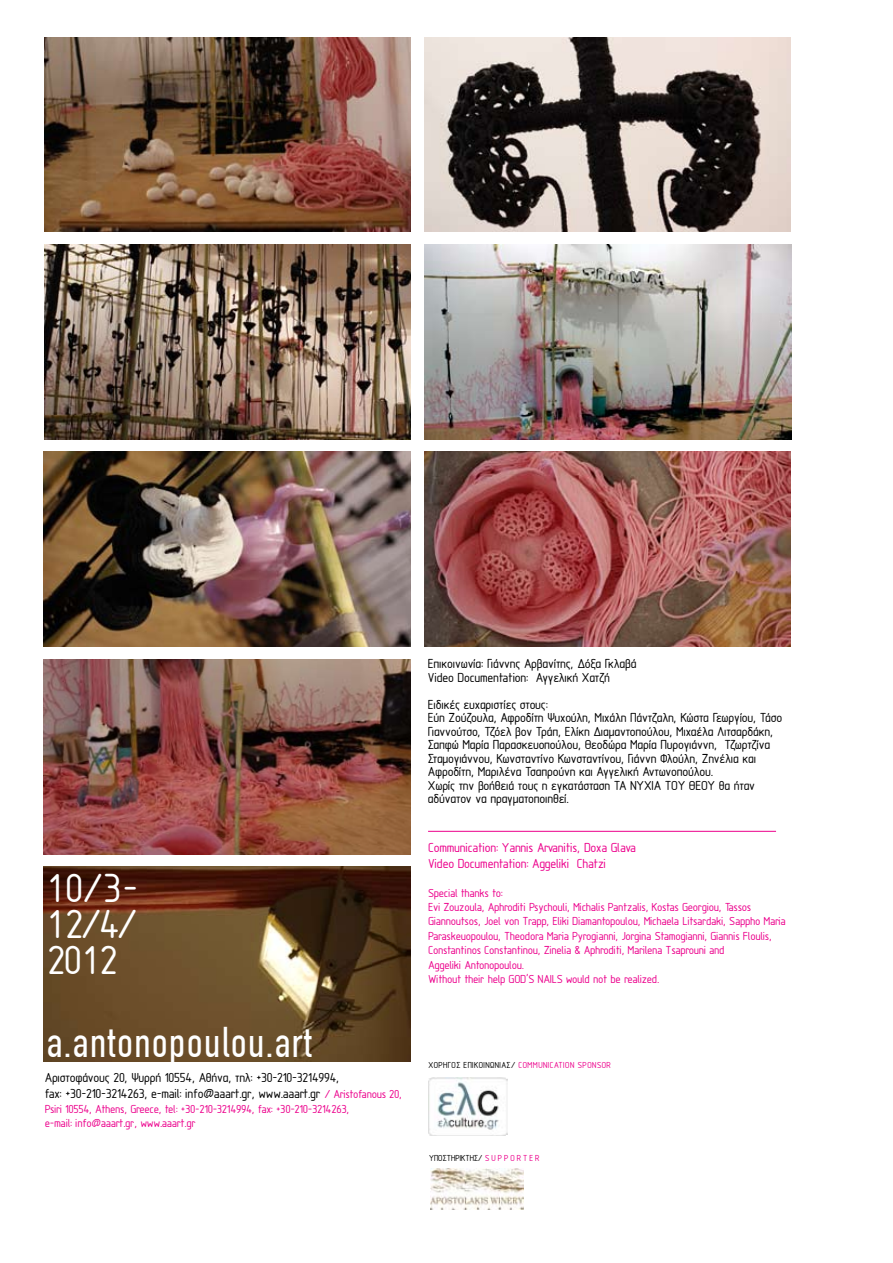
<style>
.page{position:relative;width:893px;height:1263px;background:#fff}
.page>*{position:absolute;margin:0;border:0;box-sizing:border-box;transform-origin:0 0}
.t1{font:condensed 42px "CF Din";letter-spacing:.04em;color:#fff}
.t2{font:42px/36px "Isonorm Greek Regular Mono";letter-spacing:-.13em;color:#fff;text-align:justify}
.t3{font:13.5px/13.5px "Isonorm Greek";color:#000}
.t4{font:13.5px/16.2px "Isonorm Greek";color:#ec008c}
.t5{font:12px/14.4px "Isonorm Greek";color:#ec008c}
.t6{font:9px "Isonorm Greek";letter-spacing:.04em;color:#000}
.t7{font:9px "Isonorm Greek";color:#000}
.s1{font-size:12px;color:#ec008c}
.s2{color:#ec008c}
</style>
<div class="page">
<img style="left:45px;top:37px;width:365px;height:195px">
<img style="left:424px;top:37px;width:367px;height:195px">
<img style="left:44px;top:244px;width:366px;height:195px">
<img style="left:424px;top:244px;width:367px;height:195px">
<img style="left:43px;top:452px;width:367px;height:195px">
<img style="left:424px;top:452px;width:367px;height:195px">
<img style="left:43px;top:659px;width:367px;height:195px">
<img style="left:43px;top:867px;width:367px;height:195px">
<hr style="left:428px;top:831px;width:348px;height:1px;background:#ec008c">
<img style="left:431px;top:1169px;width:92px;height:40px">
<img style="left:429px;top:1077px;width:79px;height:58px">
<h1 class="t2" style="left:44px;top:871px;width:100px">10/3- 12/4/ 2012</h1>
<h1 class="t1" style="left:47px;top:1020px;width:266px">a.antonopoulou.art</h1>
<p class="t3" style="left:46px;top:1070px;width:358px;line-height:16.2px">Αριστοφάνους 20, Ψυρρή 10554, Αθήνα, τηλ: +30-210-3214994,<br>fax: +30-210-3214263, e-mail: info@aaart.gr, www.aaart.gr <span class="s1">/ Aristofanous 20,</span></p>
<p class="t5" style="left:46px;top:1102px;width:306px">Psiri 10554, Athens, Greece, tel: +30-210-3214994, fax: +30-210-3214263, e-mail: info@aaart.gr, www.aaart.gr</p>
<p class="t3" style="left:429px;top:657px;width:210px">Επικοινωνία: Γιάννης Αρβανίτης, Δόξα Γκλαβά<br>Video Documentation: Aγγελική Χατζή</p>
<p class="t3" style="left:429px;top:698px;width:356px">Ειδικές ευχαριστίες στους:<br>Εύη Ζούζουλα, Αφροδίτη Ψυχούλη, Μιχάλη Πάντζαλη, Κώστα Γεωργίου, Τάσο Γιαννούτσο, Τζόελ βον Τράπ, Ελίκη Διαμαντοπούλου, Μιχαέλα Λιτσαρδάκη, Σαπφώ Μαρία Παρασκευοπούλου, Θεοδώρα Μαρία Πυρογιάννη, Τζωρτζίνα Σταμογιάννου, Κωνσταντίνο Κωνσταντίνου, Γιάννη Φλούλη, Ζηνέλια και Αφροδίτη, Μαριλένα Τσαπρούνη και Αγγελική Αντωνοπούλου.<br>Χωρίς την βοήθειά τους η εγκατάσταση ΤΑ ΝΥΧΙΑ ΤΟΥ ΘΕΟΥ θα ήταν αδύνατον να πραγματοποιηθεί.</p>
<p class="t4" style="left:429px;top:839px;width:209px">Communication: Yannis Arvanitis, Doxa Glava<br>Video Documentation: Αggeliki Chatzi</p>
<p class="t5" style="left:429px;top:886px;width:359px">Special thanks to:<br>Evi Zouzoula, Aphroditi Psychouli, Michalis Pantzalis, Kostas Georgiou, Tassos Giannoutsos, Joel von Trapp, Eliki Diamantopoulou, Michaela Litsardaki, Sappho Maria Paraskeuopoulou, Theodora Maria Pyrogianni, Jorgina Stamogianni, Giannis Floulis, Constantinos Constantinou, Zinelia &amp; Aphroditi, Marilena Tsaprouni and<br>Aggeliki Antonopoulou.<br>Without their help GOD’S NAILS would not be realized.</p>
<p class="t6" style="left:429px;top:1061px;width:184px">ΧΟΡΗΓΟΣ ΕΠΙΚΟΙΝΩΝΙΑΣ/ <span class="s2">COMMUNICATION SPONSOR</span></p>
<p class="t7" style="left:429px;top:1154px;width:112px">ΥΠΟΣΤΗΡΙΚΤΗΣ/ <span class="s2">S U P P O R T E R</span></p>
</div>
